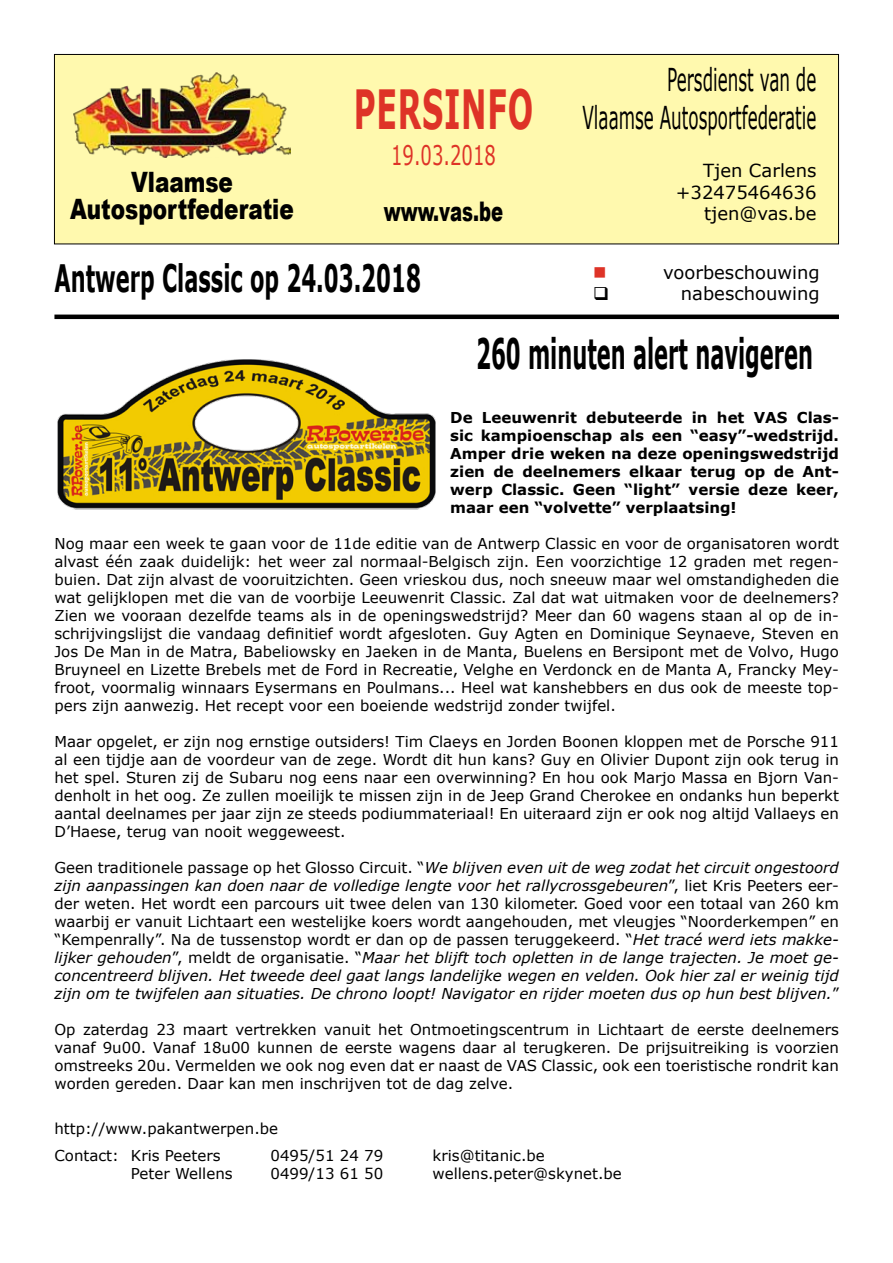
<style>
.page{position:relative;width:893px;height:1263px;background:#fff}
.page>*{position:absolute;margin:0;border:0;box-sizing:border-box;transform-origin:0 0}
.t1{font:700 54px "Verdana";letter-spacing:.025em;color:#de3327;scale:.56 1}
.t2{font:700 42px "Verdana";color:#000;scale:.5 1}
.t3{font:700 37.8px "Verdana";color:#000;scale:.56 1}
.t4{font:31.5px/37.8px "Verdana";color:#000;text-align:right;scale:.53 1}
.t5{font:900 28.05px/27px "Arial";color:#000;text-align:center;scale:.77 1}
.t6{font:900 27px "Arial";color:#000;scale:.67 1}
.t7{font:27px "Verdana";color:#de3327;scale:.67 1}
.t8{font:18px/21.6px "Verdana";color:#000;text-align:right}
.t9{font:18px "Wingdings";color:#de3327}
.t10{font:15px/18px "Verdana";color:#000;text-align:justify}
.t11{font:italic 15px/18px "Verdana";color:#000;text-align:justify}
.t12{font:700 15px/18px "Verdana";color:#000;text-align:justify}
.s1{font-style:normal}
</style>
<div class="page">
<div style="left:54px;top:54px;width:784px;height:190px;background:#fff9ae"></div>
<div style="left:54px;top:54px;width:785px;height:190px;border:1px solid #000"></div>
<img style="left:73px;top:73px;width:218px;height:85px">
<hr style="left:54px;top:315px;width:785px;height:4px;background:#000">
<img style="left:57px;top:359px;width:379px;height:150px">
<h3 class="t5" style="left:70px;top:168px;width:292px">Vlaamse<br>Autosportfederatie</h3>
<h1 class="t1" style="left:354px;top:75px;width:322px">PERSINFO</h1>
<h3 class="t7" style="left:391px;top:138px;width:158px">19.03.2018</h3>
<h3 class="t6" style="left:384px;top:192px;width:180px">www.vas.be</h3>
<h3 class="t4" style="left:582px;top:60px;width:443px">Persdienst van de<br>Vlaamse Autosportfederatie</h3>
<p class="t8" style="left:676px;top:159px;width:142px">Tjen Carlens +32475464636 tjen@vas.be</p>
<h3 class="t3" style="left:54px;top:255px;width:656px">Antwerp Classic op 24.03.2018</h3>
<p class="t9" style="left:593px;top:262px;width:15px">■</p>
<p class="t8" style="left:663px;top:261px;width:158px">voorbeschouwing</p>
<p class="t8" style="left:681px;top:282px;width:140px">nabeschouwing</p>
<h2 class="t2" style="left:476px;top:327px;width:676px">260 minuten alert navigeren</h2>
<p class="t12" style="left:450px;top:408px;width:390px">De Leeuwenrit debuteerde in het VAS Clas&shy;sic kampioenschap als een “easy”-wedstrijd.<br>Amper drie weken na deze openingswedstrijd zien de deelnemers elkaar terug op de Ant&shy;werp Classic. Geen “light” versie deze keer, maar een “volvette” verplaatsing!</p>
<p class="t10" style="left:54px;top:534px;width:786px">Nog maar een week te gaan voor de 11de editie van de Antwerp Classic en voor de organisatoren wordt alvast één zaak duidelijk: het weer zal normaal-Belgisch zijn. Een voorzichtige 12 graden met regen&shy;buien. Dat zijn alvast de vooruitzichten. Geen vrieskou dus, noch sneeuw maar wel omstandigheden die wat gelijklopen met die van de voorbije Leeuwenrit Classic. Zal dat wat uitmaken voor de deelnemers?<br>Zien we vooraan dezelfde teams als in de openingswedstrijd? Meer dan 60 wagens staan al op de in&shy;schrijvingslijst die vandaag definitief wordt afgesloten. Guy Agten en Dominique Seynaeve, Steven en Jos De Man in de Matra, Babeliowsky en Jaeken in de Manta, Buelens en Bersipont met de Volvo, Hugo Bruyneel en Lizette Brebels met de Ford in Recreatie, Velghe en Verdonck en de Manta A, Francky Mey&shy;froot, voormalig winnaars Eysermans en Poulmans... Heel wat kanshebbers en dus ook de meeste top&shy;pers zijn aanwezig. Het recept voor een boeiende wedstrijd zonder twijfel.</p>
<p class="t10" style="left:54px;top:732px;width:786px">Maar opgelet, er zijn nog ernstige outsiders! Tim Claeys en Jorden Boonen kloppen met de Porsche 911 al een tijdje aan de voordeur van de zege. Wordt dit hun kans? Guy en Olivier Dupont zijn ook terug in het spel. Sturen zij de Subaru nog eens naar een overwinning? En hou ook Marjo Massa en Bjorn Van&shy;denholt in het oog. Ze zullen moeilijk te missen zijn in de Jeep Grand Cherokee en ondanks hun beperkt aantal deelnames per jaar zijn ze steeds podiummateriaal! En uiteraard zijn er ook nog altijd Vallaeys en D’Haese, terug van nooit weggeweest.</p>
<p class="t11" style="left:54px;top:858px;width:786px"><span class="s1">Geen traditionele passage op het Glosso Circuit. “</span>We blijven even uit de weg zodat het circuit ongestoord zijn aanpassingen kan doen naar de volledige lengte voor het rallycrossgebeuren<span class="s1">”, liet Kris Peeters eer&shy;der weten. Het wordt een parcours uit twee delen van 130 kilometer. Goed voor een totaal van 260 km waarbij er vanuit Lichtaart een westelijke koers wordt aangehouden, met vleugjes “Noorderkempen” en “Kempenrally”. Na de tussenstop wordt er dan op de passen teruggekeerd. “</span>Het tracé werd iets makke&shy;lijker gehouden<span class="s1">”, meldt de organisatie. “</span>Maar het blijft toch opletten in de lange trajecten. Je moet ge&shy;concentreerd blijven. Het tweede deel gaat langs landelijke wegen en velden. Ook hier zal er weinig tijd zijn om te twijfelen aan situaties. De chrono loopt! Navigator en rijder moeten dus op hun best blijven.<span class="s1">”</span></p>
<p class="t10" style="left:54px;top:1020px;width:786px">Op zaterdag 23 maart vertrekken vanuit het Ontmoetingscentrum in Lichtaart de eerste deelnemers vanaf 9u00. Vanaf 18u00 kunnen de eerste wagens daar al terugkeren. De prijsuitreiking is voorzien omstreeks 20u. Vermelden we ook nog even dat er naast de VAS Classic, ook een toeristische rondrit kan worden gereden. Daar kan men inschrijven tot de dag zelve.</p>
<p class="t10" style="left:54px;top:1115px;width:225px;line-height:27px">http://www.pakantwerpen.be<br>Contact: Kris Peeters</p>
<p class="t10" style="left:270px;top:1146px;width:114px">0495/51 24 79</p>
<p class="t10" style="left:432px;top:1146px;width:114px">kris@titanic.be</p>
<p class="t10" style="left:131px;top:1164px;width:103px">Peter Wellens</p>
<p class="t10" style="left:270px;top:1164px;width:114px">0499/13 61 50</p>
<p class="t10" style="left:432px;top:1164px;width:191px">wellens.peter@skynet.be</p>
</div>
